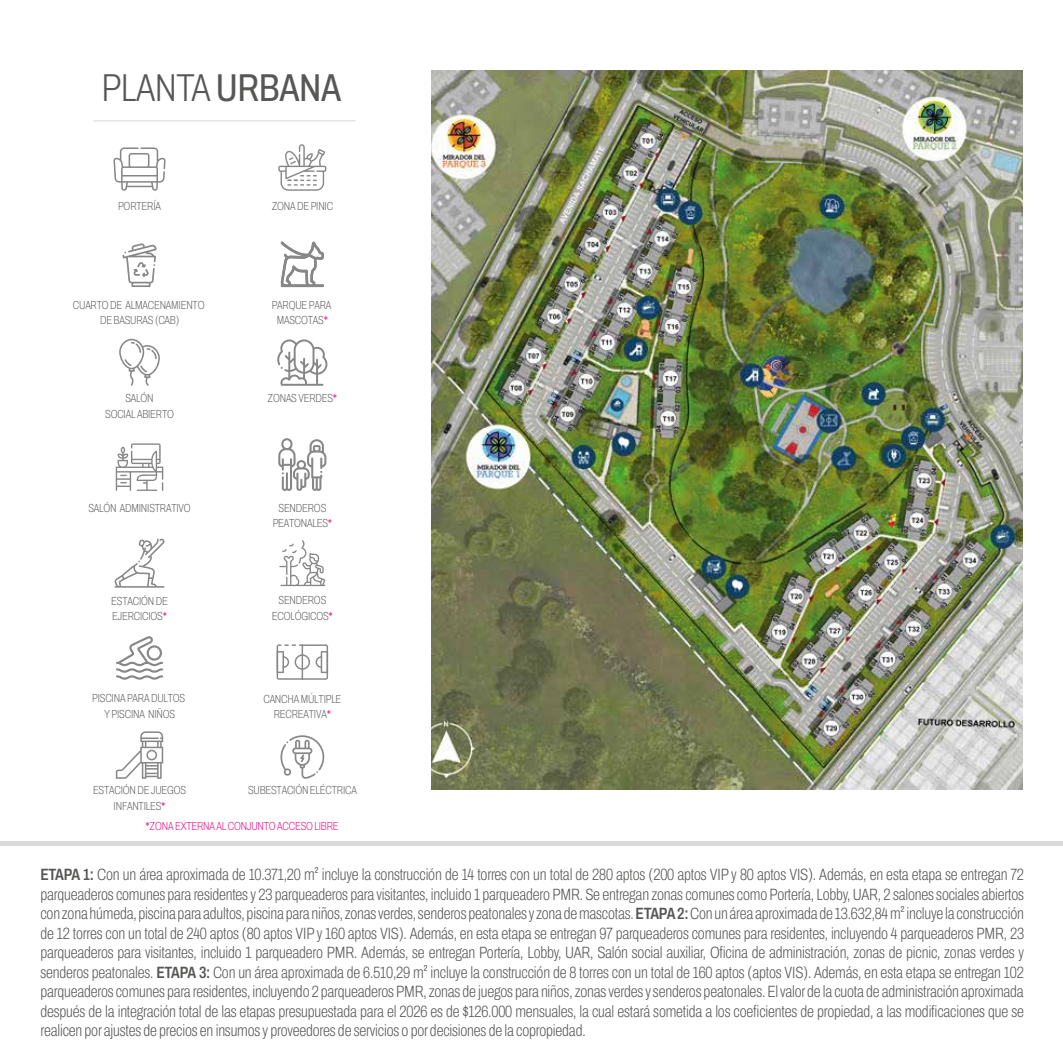
<style>
.page{position:relative;width:1063px;height:1063px;background:#fff}
.page>*{position:absolute;margin:0;border:0;box-sizing:border-box;transform-origin:0 0}
.t1{font:200 39px "Archivo Condensed";letter-spacing:-.01em;color:#575756}
.t2{font:200 16.35px/19.5px "Archivo Condensed";letter-spacing:-.01em;color:#575756;text-align:justify}
.t3{font:100 11.7px/15.6px "Archivo Condensed";letter-spacing:-.015em;color:#575756;text-align:center}
.t4{font:100 11.7px "Archivo Condensed";letter-spacing:-.015em;color:#e6007d}
.s1{font-weight:400}
.s2{color:#e6007d}
.s3{font-weight:600}
</style>
<div class="page">
<hr style="left:0;top:842px;width:1063px;height:4px;background:#dadada">
<hr style="left:93px;top:120px;width:262px;height:1px;background:#dadada">
<svg style="left:116px;top:636px;width:47px;height:44px"></svg>
<svg style="left:119px;top:339px;width:41px;height:47px"></svg>
<svg style="left:116px;top:731px;width:47px;height:48px"></svg>
<svg style="left:281px;top:241px;width:43px;height:46px"></svg>
<svg style="left:278px;top:144px;width:48px;height:47px"></svg>
<svg style="left:280px;top:735px;width:45px;height:44px"></svg>
<svg style="left:113px;top:147px;width:53px;height:44px"></svg>
<svg style="left:277px;top:339px;width:50px;height:47px"></svg>
<img style="left:431px;top:71px;width:592px;height:719px">
<svg style="left:114px;top:538px;width:51px;height:50px"></svg>
<svg style="left:278px;top:438px;width:48px;height:53px"></svg>
<svg style="left:122px;top:243px;width:35px;height:44px"></svg>
<svg style="left:116px;top:443px;width:47px;height:48px"></svg>
<svg style="left:279px;top:540px;width:46px;height:46px"></svg>
<svg style="left:277px;top:644px;width:51px;height:36px"></svg>
<h1 class="t1" style="left:102px;top:59px;width:241px">PLANTA <span class="s1">URBANA</span></h1>
<p class="t3" style="left:118px;top:198px;width:44px">PORTERÍA</p>
<p class="t3" style="left:73px;top:297px;width:133px">CUARTO DE ALMACENAMIENTO<br>DE BASURAS (CAB)</p>
<p class="t3" style="left:272px;top:198px;width:63px">ZONA DE PINIC</p>
<p class="t3" style="left:272px;top:297px;width:61px">PARQUE PARA<br>MASCOTAS<span class="s2">*</span></p>
<p class="t3" style="left:105px;top:390px;width:70px">SALÓN<br>SOCIAL ABIERTO</p>
<p class="t3" style="left:268px;top:390px;width:71px">ZONAS VERDES<span class="s2">*</span></p>
<p class="t3" style="left:88px;top:500px;width:104px">SALÓN ADMINISTRATIVO</p>
<p class="t3" style="left:273px;top:500px;width:61px">SENDEROS<br>PEATONALES<span class="s2">*</span></p>
<p class="t3" style="left:111px;top:593px;width:58px;text-align:left">ESTACIÓN DE<br>EJERCICIOS<span class="s2">*</span></p>
<p class="t3" style="left:272px;top:592px;width:63px">SENDEROS<br>ECOLÓGICOS<span class="s2">*</span></p>
<p class="t3" style="left:92px;top:691px;width:95px">PISCINA PARA DULTOS<br>Y PISCINA NIÑOS</p>
<p class="t3" style="left:263px;top:691px;width:79px">CANCHA MÚLTIPLE<br>RECREATIVA<span class="s2">*</span></p>
<p class="t3" style="left:93px;top:782px;width:95px">ESTACIÓN DE JUEGOS<br>INFANTILES<span class="s2">*</span></p>
<p class="t3" style="left:248px;top:782px;width:110px">SUBESTACIÓN ELÉCTRICA</p>
<p class="t4" style="left:145px;top:817px;width:195px">*ZONA EXTERNA AL CONJUNTO ACCESO LIBRE</p>
<p class="t2" style="left:40px;top:865px;width:985px"><span class="s3">ETAPA 1:</span> Con un área aproximada de 10.371,20 m² incluye la construcción de 14 torres con un total de 280 aptos (200 aptos VIP y 80 aptos VIS). Además, en esta etapa se entregan 72 parqueaderos comunes para residentes y 23 parqueaderos para visitantes, incluido 1 parqueadero PMR. Se entregan zonas comunes como Portería, Lobby, UAR, 2 salones sociales abiertos con zona húmeda, piscina para adultos, piscina para niños, zonas verdes, senderos peatonales y zona de mascotas. <span class="s3">ETAPA 2:</span> Con un área aproximada de 13.632,84 m² incluye la construcción de 12 torres con un total de 240 aptos (80 aptos VIP y 160 aptos VIS). Además, en esta etapa se entregan 97 parqueaderos comunes para residentes, incluyendo 4 parqueaderos PMR, 23 parqueaderos para visitantes, incluido 1 parqueadero PMR. Además, se entregan Portería, Lobby, UAR, Salón social auxiliar, Oficina de administración, zonas de picnic, zonas verdes y senderos peatonales. <span class="s3">ETAPA 3:</span> Con un área aproximada de 6.510,29 m² incluye la construcción de 8 torres con un total de 160 aptos (aptos VIS). Además, en esta etapa se entregan 102 parqueaderos comunes para residentes, incluyendo 2 parqueaderos PMR, zonas de juegos para niños, zonas verdes y senderos peatonales. El valor de la cuota de administración aproximada después de la integración total de las etapas presupuestada para el 2026 es de $126.000 mensuales, la cual estará sometida a los coeficientes de propiedad, a las modificaciones que se realicen por ajustes de precios en insumos y proveedores de servicios o por decisiones de la copropiedad.</p>
</div>
